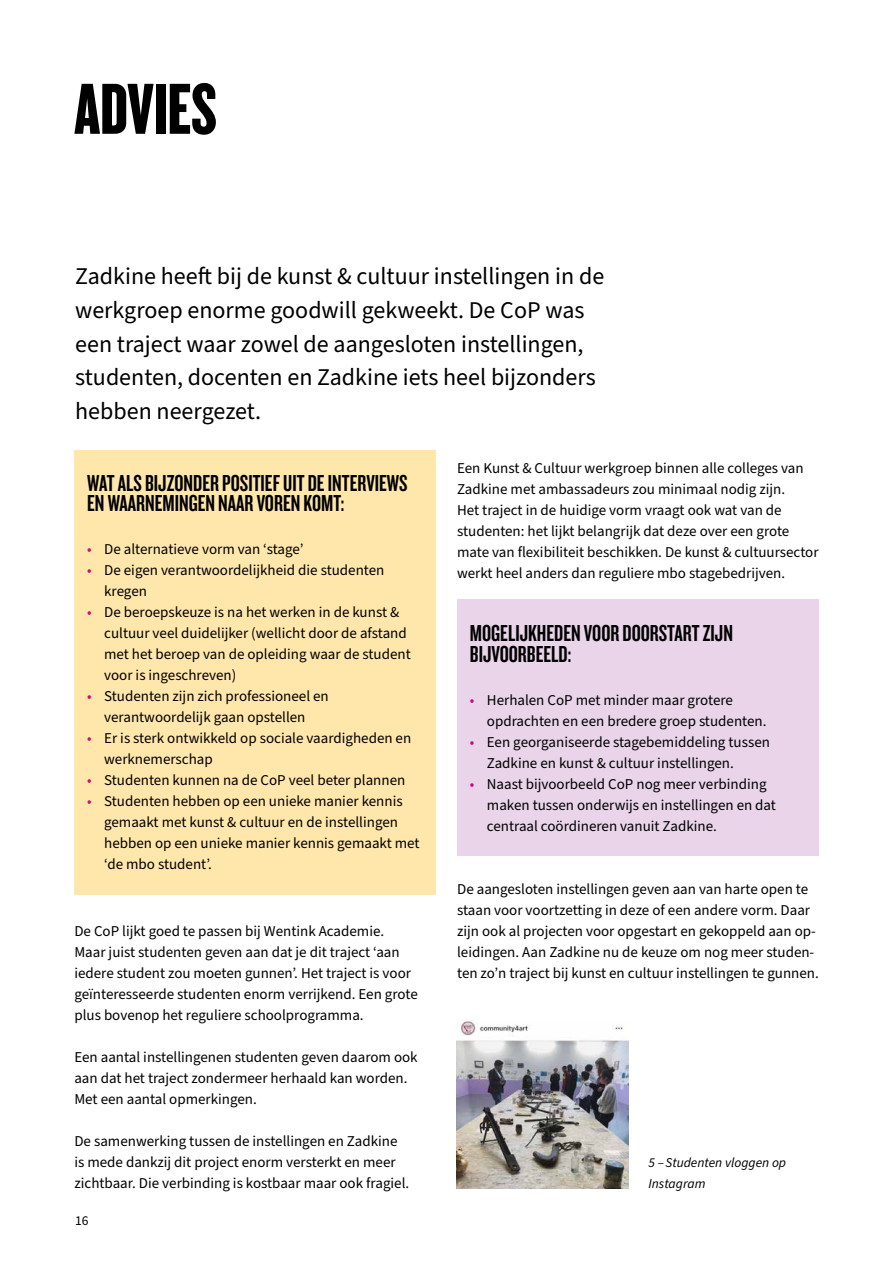
<style>
.page{position:relative;width:893px;height:1263px;background:#fff}
.page>*{position:absolute;margin:0;border:0;box-sizing:border-box;transform-origin:0 0}
.t1{font:75px "Knockout 68 Full Featherwt";color:#000}
.t2{font:24px/33.6px "Source Sans Pro";color:#000}
.t3{font:24px/20.4px "Knockout 48 Featherweight";color:#000}
.t4{font:15px/21px "Source Sans Pro";color:#000}
.t5{font:italic 13.5px/21px "Source Sans Pro";color:#000}
.t6{font:13.5px "Source Sans Pro";color:#000}
.s1{color:#d7007e}
</style>
<div class="page">
<img style="left:456px;top:1019px;width:172px;height:170px">
<div style="left:74px;top:450px;width:362px;height:444px;background:#ffe7ac"></div>
<div style="left:457px;top:599px;width:362px;height:257px;background:#e9d4e9"></div>
<h1 class="t1" style="left:74px;top:63px;width:144px">ADVIES</h1>
<h2 class="t2" style="left:75px;top:260px;width:531px">Zadkine heeft bij de kunst &amp; cultuur instellingen in de werkgroep enorme goodwill gekweekt. De CoP was een traject waar zowel de aangesloten instellingen, studenten, docenten en Zadkine iets heel bijzonders hebben neergezet.</h2>
<h2 class="t3" style="left:87px;top:472px;width:322px">WAT ALS BIJZONDER POSITIEF UIT DE INTERVIEWS<br>EN WAARNEMINGEN NAAR VOREN KOMT:</h2>
<p class="t4" style="left:87px;top:539px;width:218px"><span class="s1">•</span> De alternatieve vorm van ‘stage’</p>
<p class="t4" style="left:104px;top:560px;width:282px;text-indent:-17px"><span class="s1">•</span> De eigen verantwoordelijkheid die studenten kregen</p>
<p class="t4" style="left:104px;top:602px;width:308px;text-indent:-17px"><span class="s1">•</span> De beroepskeuze is na het werken in de kunst &amp; cultuur veel duidelijker (wellicht door de afstand met het beroep van de opleiding waar de student voor is ingeschreven)</p>
<p class="t4" style="left:87px;top:686px;width:243px;text-align:center"><span class="s1">•</span> Studenten zijn zich professioneel en verantwoordelijk gaan opstellen</p>
<p class="t4" style="left:104px;top:728px;width:309px;text-indent:-17px"><span class="s1">•</span> Er is sterk ontwikkeld op sociale vaardigheden en werknemerschap</p>
<p class="t4" style="left:87px;top:770px;width:320px"><span class="s1">•</span> Studenten kunnen na de CoP veel beter plannen</p>
<p class="t4" style="left:104px;top:791px;width:317px;text-indent:-17px"><span class="s1">•</span> Studenten hebben op een unieke manier kennis gemaakt met kunst &amp; cultuur en de instellingen hebben op een unieke manier kennis gemaakt met ‘de mbo student’.</p>
<p class="t4" style="left:74px;top:920px;width:345px">De CoP lijkt goed te passen bij Wentink Academie.<br>Maar juist studenten geven aan dat je dit traject ‘aan iedere student zou moeten gunnen’. Het traject is voor geïnteresseerde studenten enorm verrijkend. Een grote plus bovenop het reguliere schoolprogramma.</p>
<p class="t4" style="left:74px;top:1046px;width:345px">Een aantal instellingenen studenten geven daarom ook aan dat het traject zondermeer herhaald kan worden.<br>Met een aantal opmerkingen.</p>
<p class="t4" style="left:74px;top:1130px;width:336px">De samenwerking tussen de instellingen en Zadkine is mede dankzij dit project enorm versterkt en meer zichtbaar. Die verbinding is kostbaar maar ook fragiel.</p>
<p class="t6" style="left:75px;top:1211px;width:15px">16</p>
<p class="t4" style="left:457px;top:458px;width:363px">Een Kunst &amp; Cultuur werkgroep binnen alle colleges van Zadkine met ambassadeurs zou minimaal nodig zijn.<br>Het traject in de huidige vorm vraagt ook wat van de studenten: het lijkt belangrijk dat deze over een grote mate van flexibiliteit beschikken. De kunst &amp; cultuursector werkt heel anders dan reguliere mbo stagebedrijven.</p>
<h2 class="t3" style="left:470px;top:622px;width:265px">MOGELIJKHEDEN VOOR DOORSTART ZIJN<br>BIJVOORBEELD:</h2>
<p class="t4" style="left:487px;top:689px;width:281px;text-indent:-17px"><span class="s1">•</span> Herhalen CoP met minder maar grotere opdrachten en een bredere groep studenten.</p>
<p class="t4" style="left:487px;top:731px;width:285px;text-indent:-17px"><span class="s1">•</span> Een georganiseerde stagebemiddeling tussen<br>Zadkine en kunst &amp; cultuur instellingen.</p>
<p class="t4" style="left:487px;top:773px;width:291px;text-indent:-17px"><span class="s1">•</span> Naast bijvoorbeeld CoP nog meer verbinding maken tussen onderwijs en instellingen en dat centraal coördineren vanuit Zadkine.</p>
<p class="t4" style="left:457px;top:878px;width:363px">De aangesloten instellingen geven aan van harte open te staan voor voortzetting in deze of een andere vorm. Daar zijn ook al projecten voor opgestart en gekoppeld aan op&shy;leidingen. Aan Zadkine nu de keuze om nog meer studen&shy;ten zo’n traject bij kunst en cultuur instellingen te gunnen.</p>
<p class="t5" style="left:648px;top:1152px;width:139px">5 –Studenten vloggen op<br>Instagram</p>
</div>
